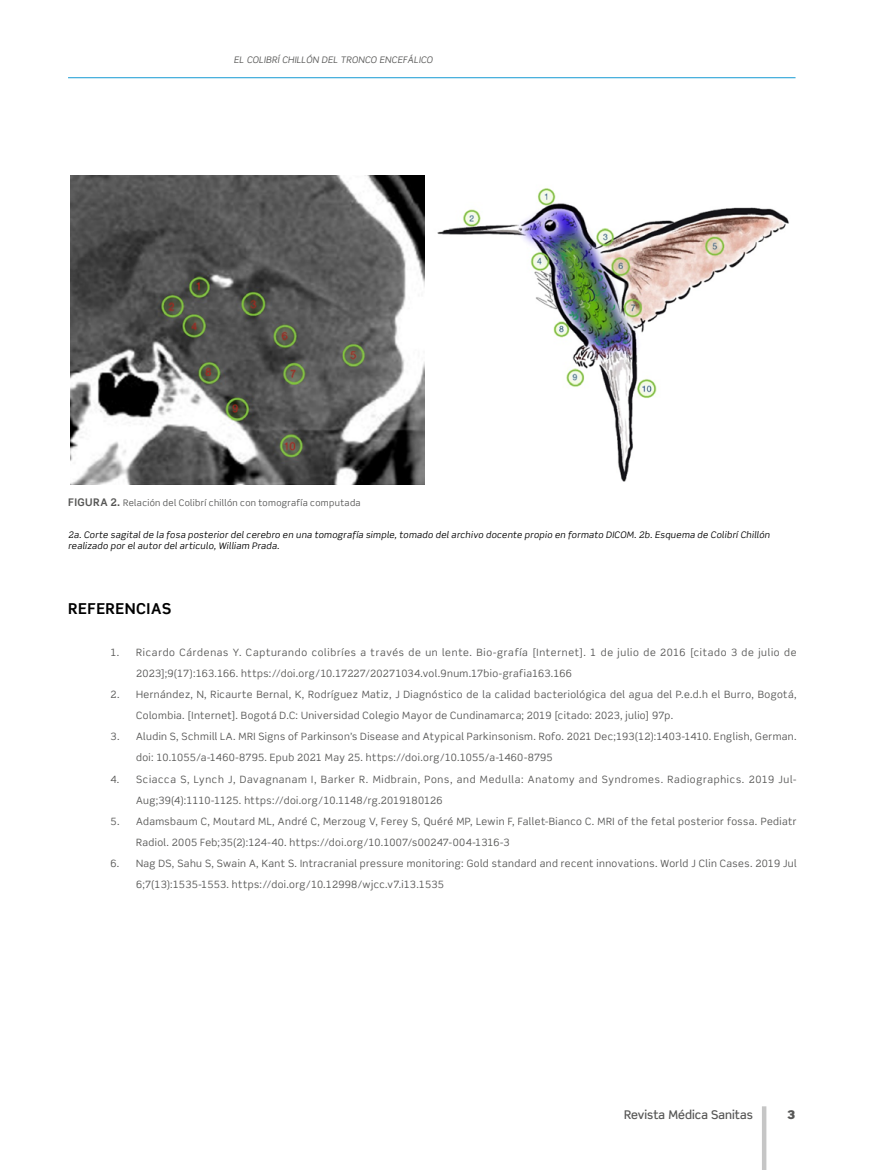
<style>
.page{position:relative;width:872px;height:1170px;background:#fff}
.page>*{position:absolute;margin:0;border:0;box-sizing:border-box;transform-origin:0 0}
._09Subt_1{font:700 15px "Scene Std";letter-spacing:.03em;color:#000}
.t1{font:500 12px "Scene Std";color:#575756}
.t2{font:900 12px "Scene Std";color:#575756}
.t3{font:10.05px/21px "Scene Std";letter-spacing:.04em;color:#575756}
.t4{font:10.05px/21px "Scene Std";letter-spacing:.07em;color:#575756}
.t5{font:10.05px/21px "Scene Std";letter-spacing:.065em;color:#575756}
._17Fuente{font:italic 9px/10.8px "Scene Std";letter-spacing:.035em;color:#000}
._18Tit_graf{font:9px "Scene Std";letter-spacing:.04em;color:#575756}
.t6{font:italic 9px "Scene Std";letter-spacing:.02em;color:#575756}
.s1{font-weight:700;font-size:10.5px}
</style>
<div class="page">
<hr style="left:68px;top:77px;width:727px;height:1px;background:#169ad3">
<hr style="left:762px;top:1106px;width:4px;height:63px;background:#c6c6c6">
<img style="left:437px;top:188px;width:352px;height:294px">
<img style="left:70px;top:175px;width:354px;height:309px">
<p class="t6" style="left:234px;top:54px;width:200px">EL COLIBRÍ CHILLÓN DEL TRONCO ENCEFÁLICO</p>
<p class="_18Tit_graf" style="left:68px;top:497px;width:294px"><span class="s1">FIGURA 2.</span> Relación del Colibrí chillón con tomografía computada</p>
<p class="_17Fuente" style="left:68px;top:529px;width:703px">2a. Corte sagital de la fosa posterior del cerebro en una tomografía simple, tomado del archivo docente propio en formato DICOM. 2b. Esquema de Colibrí Chillón realizado por el autor del articulo, William Prada.</p>
<p class="_09Subt_1" style="left:68px;top:599px;width:104px">REFERENCIAS</p>
<p class="t4" style="left:136px;top:642px;width:662px;text-indent:-26px">1. Ricardo Cárdenas Y. Capturando colibríes a través de un lente. Bio-grafía [Internet]. 1 de julio de 2016 [citado 3 de julio de<br>2023];9(17):163.166. https://doi.org/10.17227/20271034.vol.9num.17bio-grafia163.166</p>
<p class="t3" style="left:136px;top:684px;width:662px;text-indent:-26px">2. Hernández, N, Ricaurte Bernal, K, Rodríguez Matiz, J Diagnóstico de la calidad bacteriológica del agua del P.e.d.h el Burro, Bogotá,<br>Colombia. [Internet]. Bogotá D.C: Universidad Colegio Mayor de Cundinamarca; 2019 [citado: 2023, julio] 97p.</p>
<p class="t3" style="left:136px;top:726px;width:662px;text-indent:-26px">3. Aludin S, Schmill LA. MRI Signs of Parkinson’s Disease and Atypical Parkinsonism. Rofo. 2021 Dec;193(12):1403-1410. English, German. doi: 10.1055/a-1460-8795. Epub 2021 May 25. https://doi.org/10.1055/a-1460-8795</p>
<p class="t5" style="left:136px;top:768px;width:662px;text-indent:-26px">4. Sciacca S, Lynch J, Davagnanam I, Barker R. Midbrain, Pons, and Medulla: Anatomy and Syndromes. Radiographics. 2019 Jul-<br>Aug;39(4):1110-1125. https://doi.org/10.1148/rg.2019180126</p>
<p class="t3" style="left:136px;top:810px;width:662px;text-indent:-26px">5. Adamsbaum C, Moutard ML, André C, Merzoug V, Ferey S, Quéré MP, Lewin F, Fallet-Bianco C. MRI of the fetal posterior fossa. Pediatr<br>Radiol. 2005 Feb;35(2):124-40. https://doi.org/10.1007/s00247-004-1316-3</p>
<p class="t3" style="left:136px;top:852px;width:662px;text-indent:-26px">6. Nag DS, Sahu S, Swain A, Kant S. Intracranial pressure monitoring: Gold standard and recent innovations. World J Clin Cases. 2019 Jul<br>6;7(13):1535-1553. https://doi.org/10.12998/wjcc.v7.i13.1535</p>
<p class="t1" style="left:624px;top:1106px;width:130px">Revista Médica Sanitas</p>
<p class="t2" style="left:787px;top:1106px;width:10px">3</p>
</div>
